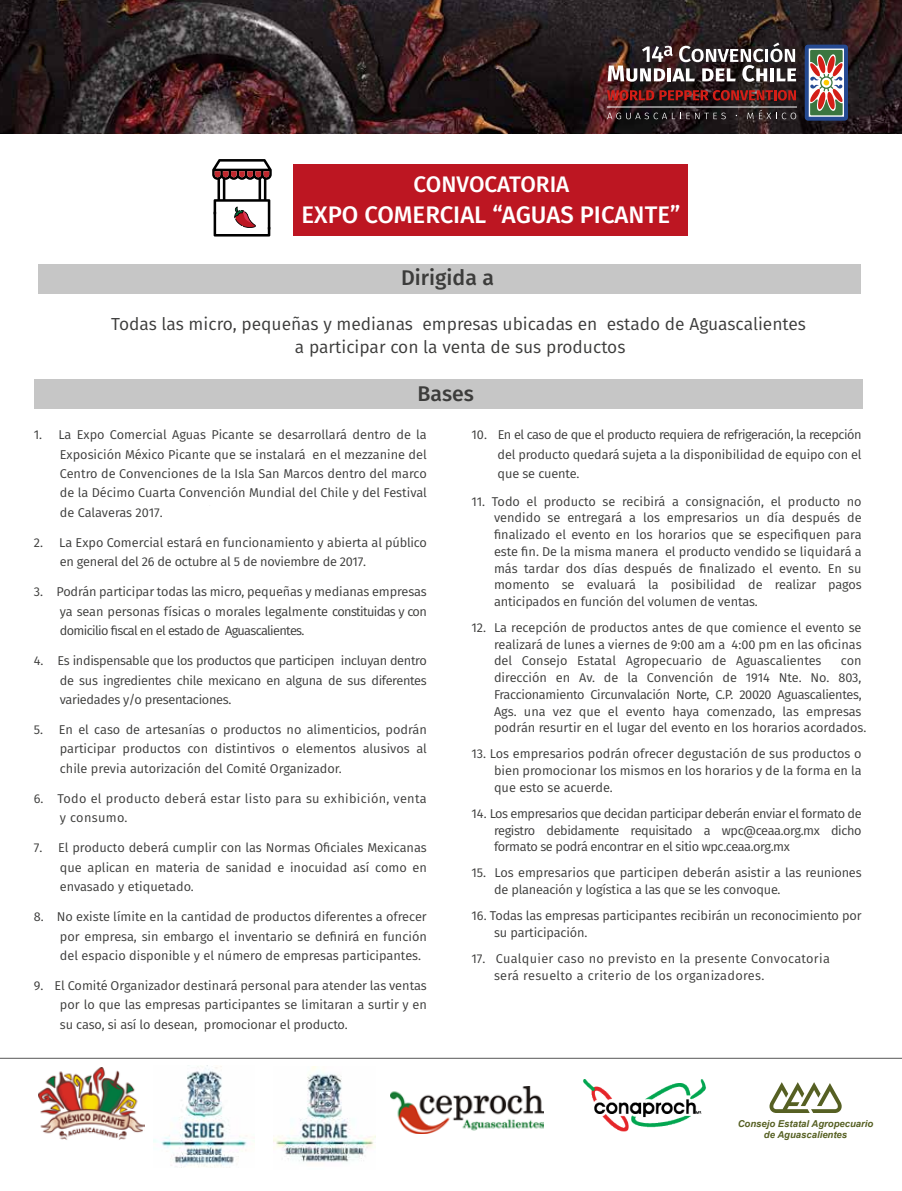
<style>
.page{position:relative;width:902px;height:1191px;background:#fff}
.page>*{position:absolute;margin:0;border:0;box-sizing:border-box;transform-origin:0 0}
.t1{font:500 24px "Fira Sans";color:#fff}
.t2{font:500 22.5px "Fira Sans";color:#fff}
.t3{font:500 21.3px "Fira Sans";color:#3c3c3b}
.t4{font:17.4px/23.5px "Fira Sans";color:#3c3c3b;text-align:center}
.t5{font:12.75px/19.4px "Fira Sans";letter-spacing:-.01em;color:#3c3c3b;text-align:justify}
.t6{font:12.75px/19.4px "Fira Sans";letter-spacing:.025em;color:#3c3c3b}
.t7{font:italic 700 9.45px/11.4px "Arial";color:#566023;text-align:center}
</style>
<div class="page">
<div style="left:39px;top:264px;width:822px;height:29px;background:#c6c6c6"></div>
<div style="left:34px;top:379px;width:828px;height:29px;background:#c6c6c6"></div>
<img style="left:583px;top:1079px;width:123px;height:53px">
<img style="left:39px;top:1067px;width:106px;height:73px">
<img style="left:390px;top:1086px;width:153px;height:47px">
<hr style="left:0;top:1058px;width:901px;height:1px;background:#575756">
<img style="left:153px;top:1065px;width:94px;height:102px">
<img style="left:273px;top:1066px;width:102px;height:96px">
<svg style="left:769px;top:1082px;width:73px;height:31px"></svg>
<div style="left:294px;top:164px;width:394px;height:71px;background:#bd1622"></div>
<svg style="left:212px;top:159px;width:60px;height:77px"></svg>
<img style="left:0;top:0;width:901px;height:133px">
<svg style="left:804px;top:45px;width:43px;height:76px"></svg>
<hr style="left:607px;top:107px;width:189px;height:1px;background:#fff">
<img style="left:607px;top:42px;width:189px;height:40px">
<svg style="left:607px;top:90px;width:189px;height:10px;background:#821c19"></svg>
<svg style="left:607px;top:113px;width:118px;height:6px"></svg>
<svg style="left:747px;top:110px;width:49px;height:9px"></svg>
<h2 class="t2" style="left:413px;top:166px;width:157px">CONVOCATORIA</h2>
<h1 class="t1" style="left:301px;top:195px;width:380px">EXPO COMERCIAL “AGUAS PICANTE”</h1>
<h3 class="t3" style="left:401px;top:261px;width:94px">Dirigida a</h3>
<h3 class="t4" style="left:111px;top:311px;width:696px">Todas las micro, pequeñas y medianas empresas ubicadas en estado de Aguascalientes a participar con la venta de sus productos</h3>
<h3 class="t3" style="left:417px;top:376px;width:58px">Bases</h3>
<p class="t5" style="left:497px;top:425px;width:365px;text-indent:-26px">10. En el caso de que el producto requiera de refrigeración, la recepción del producto quedará sujeta a la disponibilidad de equipo con el que se cuente.</p>
<p class="t5" style="left:494px;top:492px;width:369px;line-height:16.6px;text-indent:-23px">11. Todo el producto se recibirá a consignación, el producto no vendido se entregará a los empresarios un día después de finalizado el evento en los horarios que se especifiquen para este fin. De la misma manera el producto vendido se liquidará a más tardar dos días después de finalizado el evento. En su momento se evaluará la posibilidad de realizar pagos anticipados en función del volumen de ventas.</p>
<p class="t5" style="left:494px;top:619px;width:369px;line-height:16.6px;text-indent:-23px">12. La recepción de productos antes de que comience el evento se realizará de lunes a viernes de 9:00 am a 4:00 pm en las oficinas del Consejo Estatal Agropecuario de Aguascalientes</p>
<p class="t5" style="left:60px;top:425px;width:368px;text-indent:-26px">1. La Expo Comercial Aguas Picante se desarrollará dentro de la Exposición México Picante que se instalará en el mezzanine del Centro de Convenciones de la Isla San Marcos dentro del marco de la Décimo Cuarta Convención Mundial del Chile y del Festival de Calaveras 2017.</p>
<p class="t5" style="left:60px;top:532px;width:368px;text-indent:-26px">2. La Expo Comercial estará en funcionamiento y abierta al público en general del 26 de octubre al 5 de noviembre de 2017.</p>
<p class="t5" style="left:60px;top:582px;width:368px;text-indent:-26px">3. Podrán participar todas las micro, pequeñas y medianas empresas ya sean personas físicas o morales legalmente constituidas y con domicilio fiscal en el estado de Aguascalientes.</p>
<p class="t5" style="left:60px;top:651px;width:368px;text-indent:-26px">4. Es indispensable que los productos que participen incluyan dentro de sus ingredientes chile mexicano en alguna de sus diferentes variedades y/o presentaciones.</p>
<p class="t5" style="left:60px;top:719px;width:368px;text-indent:-26px">5. En el caso de artesanías o productos no alimenticios, podrán participar productos con distintivos o elementos alusivos al chile previa autorización del Comité Organizador.</p>
<p class="t6" style="left:60px;top:788px;width:368px;text-indent:-26px">6. Todo el producto deberá estar listo para su exhibición, venta y consumo.</p>
<p class="t5" style="left:60px;top:838px;width:368px;text-indent:-26px">7. El producto deberá cumplir con las Normas Oficiales Mexicanas que aplican en materia de sanidad e inocuidad así como en envasado y etiquetado.</p>
<p class="t5" style="left:60px;top:907px;width:368px;text-indent:-26px">8. No existe límite en la cantidad de productos diferentes a ofrecer por empresa, sin embargo el inventario se definirá en función del espacio disponible y el número de empresas participantes.</p>
<p class="t5" style="left:60px;top:975px;width:368px;text-indent:-26px">9. El Comité Organizador destinará personal para atender las ventas por lo que las empresas participantes se limitaran a surtir y en su caso, si así lo desean, promocionar el producto.</p>
<p class="t5" style="left:494px;top:652px;width:374px;line-height:16.6px;text-align:left;text-indent:347px">con dirección en Av. de la Convención de 1914 Nte. No. 803, Fraccionamiento Circunvalación Norte, C.P. 20020 Aguascalientes, Ags. una vez que el evento haya comenzado, las empresas podrán resurtir en el lugar del evento en los horarios acordados.</p>
<p class="t5" style="left:494px;top:745px;width:369px;line-height:16.6px;text-indent:-23px">13. Los empresarios podrán ofrecer degustación de sus productos o bien promocionar los mismos en los horarios y de la forma en la que esto se acuerde.</p>
<p class="t5" style="left:494px;top:804px;width:369px;line-height:16.6px;text-indent:-23px">14. Los empresarios que decidan participar deberán enviar el formato de registro debidamente requisitado a wpc@ceaa.org.mx dicho formato se podrá encontrar en el sitio wpc.ceaa.org.mx</p>
<p class="t5" style="left:494px;top:864px;width:369px;line-height:16.6px;text-indent:-23px">15. Los empresarios que participen deberán asistir a las reuniones de planeación y logística a las que se les convoque.</p>
<p class="t5" style="left:494px;top:907px;width:369px;line-height:16.6px;text-indent:-23px">16. Todas las empresas participantes recibirán un reconocimiento por su participación.</p>
<p class="t6" style="left:494px;top:949px;width:337px;line-height:16.6px;text-indent:-23px">17. Cualquier caso no previsto en la presente Convocatoria será resuelto a criterio de los organizadores.</p>
<p class="t7" style="left:737px;top:1118px;width:137px">Consejo Estatal Agropecuario de Aguascalientes</p>
</div>
